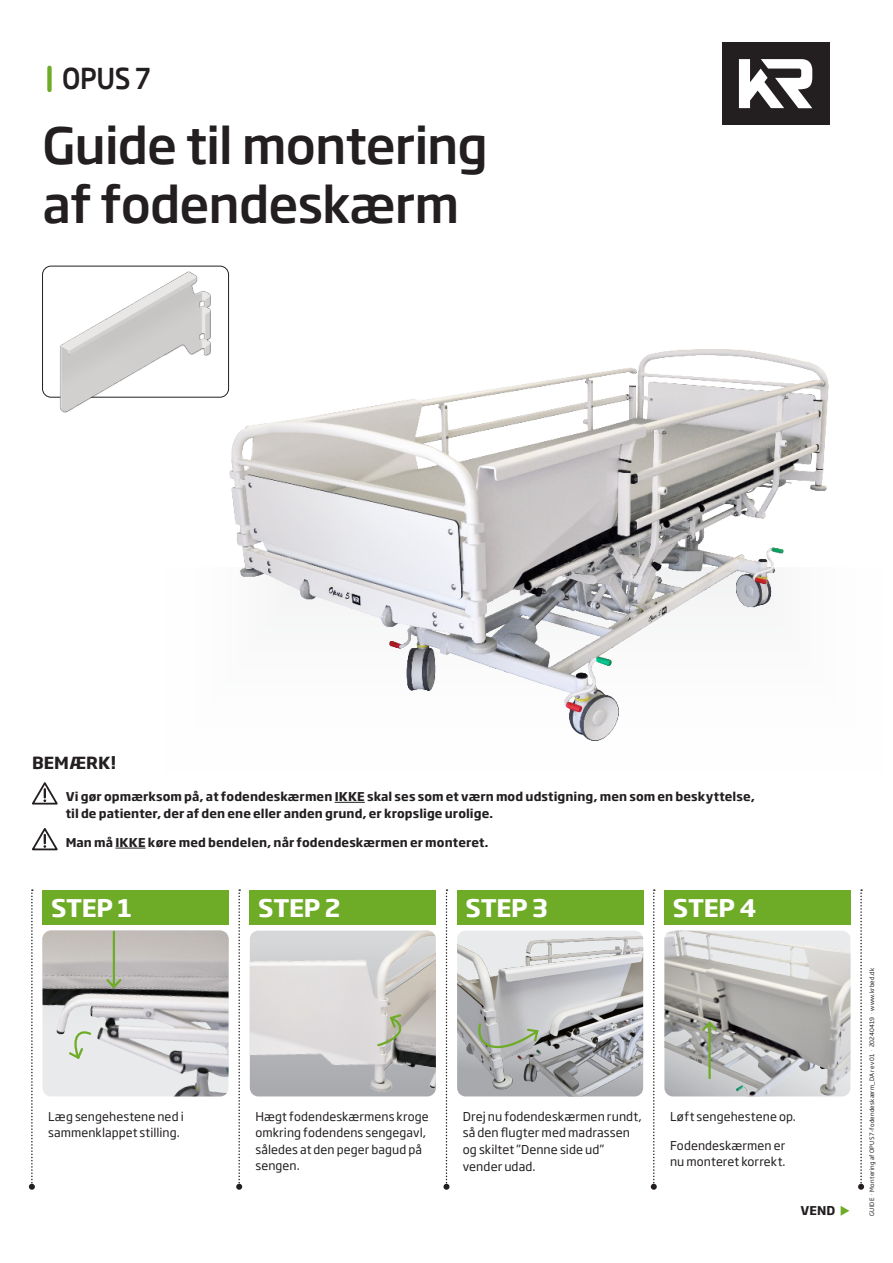
<style>
.page{position:relative;width:893px;height:1263px;background:#fff}
.page>*{position:absolute;margin:0;border:0;box-sizing:border-box;transform-origin:0 0}
.t1{font:500 49.5px/59.4px "Soho Gothic Pro";letter-spacing:-.02em;color:#231f20}
.t2{font:500 28.5px "Soho Gothic Pro";color:#231f20;scale:.9 1}
.t3{font:700 24px "Soho Gothic Pro";letter-spacing:-.015em;color:#fff}
.t4{font:700 16.5px "Soho Gothic Pro";letter-spacing:.005em;color:#231f20}
.t5{font:12.15px/16.6px "Soho Gothic Pro";letter-spacing:.005em;color:#231f20}
.t6{font:700 12px/16.5px "Soho Gothic Pro";letter-spacing:.005em;color:#231f20}
.t7{font:12px/16.5px "Soho Gothic Pro";letter-spacing:.005em;color:#231f20}
.t8{font:6px "Soho Gothic Pro";letter-spacing:.035em;color:#231f20}
.s1{color:#6eab27}
</style>
<div class="page">
<img style="left:229px;top:349px;width:600px;height:392px">
<div style="left:47px;top:68px;width:5px;height:22px;background:#6eab27"></div>
<div style="left:722px;top:43px;width:107px;height:82px;background:#231f20"></div>
<svg style="left:739px;top:59px;width:73px;height:49px"></svg>
<div style="left:43px;top:890px;width:186px;height:35px;background:#6eab27"></div>
<div style="left:250px;top:890px;width:186px;height:35px;background:#6eab27"></div>
<div style="left:457px;top:890px;width:186px;height:35px;background:#6eab27"></div>
<div style="left:664px;top:890px;width:186px;height:35px;background:#6eab27"></div>
<svg style="left:236px;top:889px;width:6px;height:301px"></svg>
<svg style="left:29px;top:889px;width:6px;height:301px"></svg>
<svg style="left:443px;top:889px;width:6px;height:301px"></svg>
<svg style="left:651px;top:889px;width:6px;height:301px"></svg>
<svg style="left:858px;top:889px;width:6px;height:301px"></svg>
<svg style="left:457px;top:931px;width:186px;height:165px;background:#b9babb"></svg>
<svg style="left:664px;top:931px;width:186px;height:165px;background:#bdbdbb"></svg>
<svg style="left:43px;top:931px;width:186px;height:165px;background:#c6c5c4"></svg>
<svg style="left:250px;top:931px;width:186px;height:165px;background:#cbcac9"></svg>
<hr style="left:335px;top:802px;width:30px;height:1px;background:#231f20">
<hr style="left:115px;top:848px;width:31px;height:1px;background:#231f20">
<svg style="left:32px;top:782px;width:26px;height:23px"></svg>
<svg style="left:32px;top:828px;width:26px;height:23px"></svg>
<img style="left:42px;top:265px;width:214px;height:163px">
<p class="t2" style="left:62px;top:56px;width:100px">OPUS 7</p>
<p class="t1" style="left:43px;top:112px;width:447px">Guide til montering af fodendeskærm</p>
<p class="t4" style="left:32px;top:750px;width:86px">BEMÆRK!</p>
<p class="t6" style="left:66px;top:788px;width:691px">Vi gør opmærksom på, at fodendeskærmen IKKE skal ses som et værn mod udstigning, men som en beskyttelse, til de patienter, der af den ene eller anden grund, er kropslige urolige.</p>
<p class="t6" style="left:66px;top:833px;width:424px">Man må IKKE køre med bendelen, når fodendeskærmen er monteret.</p>
<p class="t3" style="left:51px;top:889px;width:83px">STEP 1</p>
<p class="t3" style="left:258px;top:889px;width:84px">STEP 2</p>
<p class="t3" style="left:466px;top:889px;width:84px">STEP 3</p>
<p class="t3" style="left:673px;top:889px;width:85px">STEP 4</p>
<p class="t7" style="left:48px;top:1107px;width:137px">Læg sengehestene ned i sammenklappet stilling.</p>
<p class="t7" style="left:255px;top:1107px;width:175px">Hægt fodendeskærmens kroge omkring fodendens sengegavl, således at den peger bagud på sengen.</p>
<p class="t5" style="left:463px;top:1107px;width:181px">Drej nu fodendeskærmen rundt, så den flugter med madrassen og skiltet ”Denne side ud” vender udad.</p>
<p class="t7" style="left:670px;top:1107px;width:127px">Løft sengehestene op.</p>
<p class="t7" style="left:670px;top:1136px;width:117px">Fodendeskærmen er nu monteret korrekt.</p>
<p class="t6" style="left:800px;top:1201px;width:51px">VEND <span class="s1">◆</span></p>
<p class="t8" style="left:867px;top:1215px;width:249px;rotate:-90deg">GUIDE . Montering af OPUS 7-fodendeskærm_DA rev 01 . 20240419 . www.krbed.dk</p>
</div>
